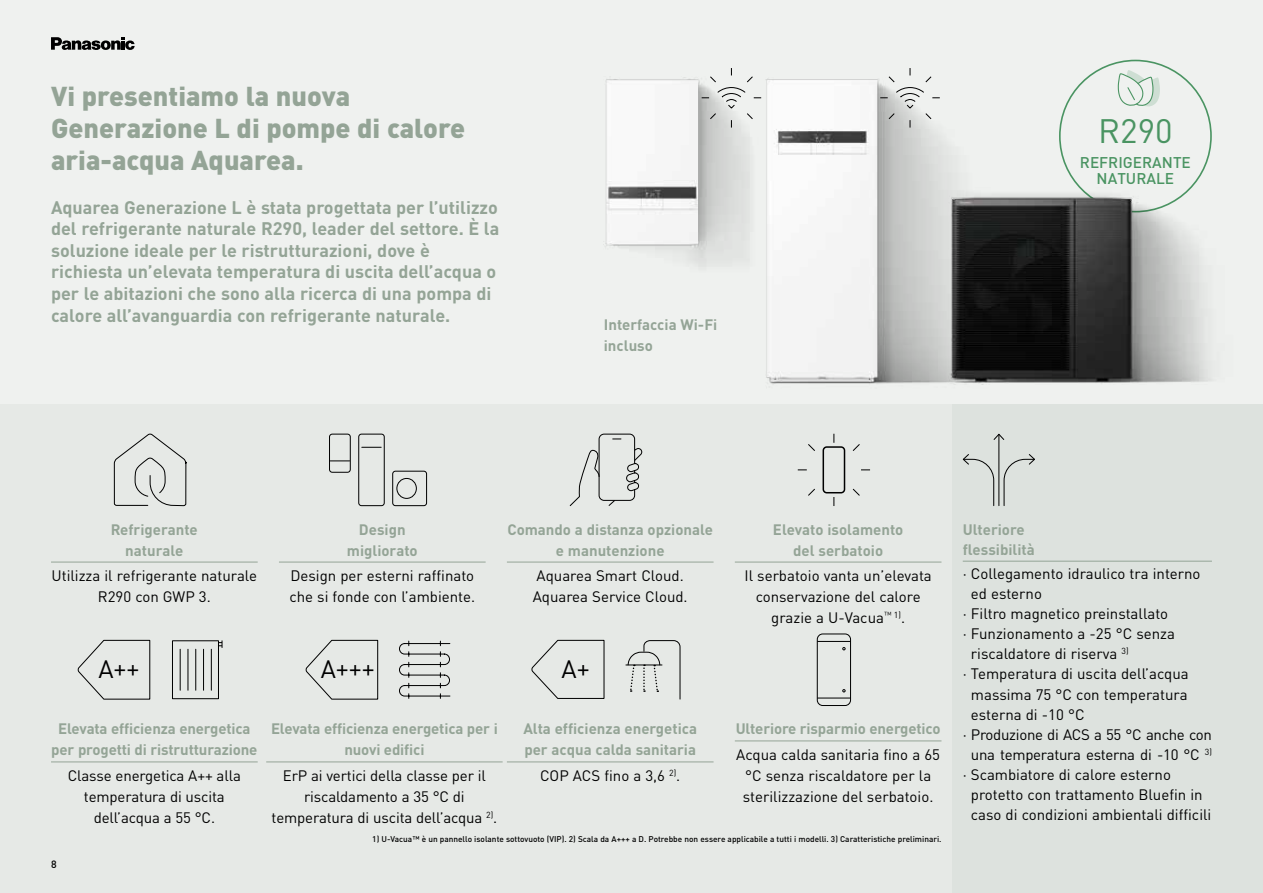
<style>
.page{position:relative;width:1263px;height:893px;background:#eff1ef}
.page>*{position:absolute;margin:0;border:0;box-sizing:border-box;transform-origin:0 0}
.t1{font:33.45px "DIN Pro";color:#4a9462}
.t2{font:900 27px/32.4px "DIN Pro";color:#94a496}
.t3{font:24.9px "DIN Pro";color:#000}
.t4{font:700 18px/21.6px "DIN Pro";color:#94a496}
.t5{font:500 15.45px/16.2px "DIN Pro";color:#4a9462;text-align:center}
.t6{font:15px/21px "DIN Pro";color:#000;text-align:center}
.t7{font:700 15px/21px "DIN Pro";letter-spacing:-.005em;color:#94a496;text-align:center}
.t8{font:15px "DIN Pro";letter-spacing:-.02em;color:#000}
.t9{font:500 10.5px "DIN Pro";color:#000}
.t10{font:500 8.25px "DIN Pro";color:#000}
</style>
<div class="page">
<div style="left:0;top:404px;width:1263px;height:489px;background:#e6e9e6"></div>
<svg style="left:1117px;top:70px;width:43px;height:37px"></svg>
<img style="left:765px;top:78px;width:219px;height:307px">
<img style="left:605px;top:77px;width:145px;height:190px">
<img style="left:948px;top:187px;width:264px;height:197px">
<div style="left:952px;top:404px;width:311px;height:489px;background:#dde2de"></div>
<hr style="left:51px;top:562px;width:207px;height:1px;background:#94a496">
<hr style="left:963px;top:561px;width:249px;height:1px;background:#94a496">
<hr style="left:507px;top:562px;width:206px;height:1px;background:#94a496">
<hr style="left:279px;top:562px;width:207px;height:1px;background:#94a496">
<hr style="left:266px;top:762px;width:237px;height:1px;background:#94a496">
<hr style="left:51px;top:762px;width:207px;height:1px;background:#94a496">
<hr style="left:507px;top:762px;width:206px;height:1px;background:#94a496">
<hr style="left:735px;top:562px;width:206px;height:1px;background:#94a496">
<hr style="left:735px;top:741px;width:206px;height:1px;background:#94a496">
<hr style="left:998px;top:434px;width:1px;height:72px;background:#000">
<svg style="left:993px;top:433px;width:12px;height:8px"></svg>
<svg style="left:1003px;top:454px;width:32px;height:52px"></svg>
<svg style="left:962px;top:454px;width:32px;height:52px"></svg>
<div style="left:817px;top:634px;width:34px;height:72px;border:1px solid #000;border-radius:5px"></div>
<hr style="left:817px;top:698px;width:34px;height:1px;background:#000">
<hr style="left:817px;top:641px;width:34px;height:1px;background:#000">
<svg style="left:701px;top:68px;width:61px;height:60px"></svg>
<svg style="left:879px;top:68px;width:61px;height:60px"></svg>
<svg style="left:305px;top:640px;width:73px;height:60px"></svg>
<svg style="left:399px;top:640px;width:52px;height:59px"></svg>
<svg style="left:77px;top:433px;width:110px;height:330px"></svg>
<div style="left:172px;top:640px;width:47px;height:59px;border:1px solid #000"></div>
<hr style="left:180px;top:649px;width:1px;height:41px;background:#000">
<hr style="left:195px;top:649px;width:1px;height:41px;background:#000">
<hr style="left:211px;top:649px;width:1px;height:41px;background:#000">
<hr style="left:188px;top:649px;width:1px;height:41px;background:#000">
<hr style="left:203px;top:649px;width:1px;height:41px;background:#000">
<svg style="left:219px;top:641px;width:4px;height:7px"></svg>
<svg style="left:531px;top:640px;width:74px;height:59px"></svg>
<hr style="left:626px;top:665px;width:36px;height:1px;background:#000">
<svg style="left:627px;top:640px;width:54px;height:60px"></svg>
<svg style="left:797px;top:433px;width:73px;height:73px"></svg>
<div style="left:599px;top:434px;width:36px;height:67px;border:1px solid #000;border-radius:5px"></div>
<svg style="left:569px;top:450px;width:31px;height:56px"></svg>
<svg style="left:608px;top:500px;width:7px;height:6px"></svg>
<svg style="left:626px;top:448px;width:16px;height:43px"></svg>
<div style="left:358px;top:434px;width:27px;height:72px;border:1px solid #000;border-radius:3px"></div>
<svg style="left:362px;top:447px;width:19px;height:1px"></svg>
<div style="left:329px;top:434px;width:22px;height:39px;border:1px solid #000;border-radius:3px"></div>
<svg style="left:330px;top:460px;width:20px;height:1px"></svg>
<div style="left:392px;top:471px;width:35px;height:35px;border:1px solid #000;border-radius:3px"></div>
<div style="left:396px;top:478px;width:21px;height:21px;border:1px solid #000;border-radius:50%"></div>
<svg style="left:51px;top:37px;width:84px;height:13px"></svg>
<h2 class="t2" style="left:51px;top:78px;width:416px">Vi presentiamo la nuova<br>Generazione L di pompe di calore aria-acqua Aquarea.</h2>
<p class="t4" style="left:51px;top:195px;width:450px">Aquarea Generazione L è stata progettata per l’utilizzo del refrigerante naturale R290, leader del settore. È la soluzione ideale per le ristrutturazioni, dove è richiesta un’elevata temperatura di uscita dell’acqua o per le abitazioni che sono alla ricerca di una pompa di calore all’avanguardia con refrigerante naturale.</p>
<p class="t7" style="left:604px;top:314px;width:115px;text-align:left">Interfaccia Wi-Fi incluso</p>
<h1 class="t1" style="left:1098px;top:105px;width:76px">R290</h1>
<p class="t5" style="left:1080px;top:153px;width:112px">REFRIGERANTE<br>NATURALE</p>
<p class="t7" style="left:111px;top:518px;width:88px">Refrigerante naturale</p>
<p class="t6" style="left:52px;top:564px;width:207px">Utilizza il refrigerante naturale<br>R290 con GWP 3.</p>
<p class="t7" style="left:347px;top:518px;width:72px">Design migliorato</p>
<p class="t6" style="left:289px;top:564px;width:187px;text-align:left">Design per esterni raffinato che si fonde con l’ambiente.</p>
<p class="t7" style="left:507px;top:518px;width:207px">Comando a distanza opzionale e manutenzione</p>
<p class="t6" style="left:533px;top:564px;width:156px;text-align:left">Aquarea Smart Cloud.<br>Aquarea Service Cloud.</p>
<h3 class="t3" style="left:98px;top:649px;width:43px">A++</h3>
<h3 class="t3" style="left:321px;top:649px;width:56px">A+++</h3>
<h3 class="t3" style="left:561px;top:649px;width:30px">A+</h3>
<p class="t7" style="left:51px;top:717px;width:208px">Elevata efficienza energetica per progetti di ristrutturazione</p>
<p class="t6" style="left:68px;top:764px;width:175px">Classe energetica A++ alla temperatura di uscita dell’acqua a 55 °C.</p>
<p class="t7" style="left:271px;top:717px;width:228px">Elevata efficienza energetica per i nuovi edifici</p>
<p class="t6" style="left:272px;top:764px;width:227px">ErP ai vertici della classe per il riscaldamento a 35 °C di temperatura di uscita dell’acqua <sup>2)</sup>.</p>
<p class="t7" style="left:523px;top:717px;width:175px;text-align:left">Alta efficienza energetica per acqua calda sanitaria</p>
<p class="t6" style="left:540px;top:764px;width:142px">COP ACS fino a 3,6 <sup>2)</sup>.</p>
<p class="t7" style="left:773px;top:518px;width:132px">Elevato isolamento del serbatoio</p>
<p class="t6" style="left:744px;top:564px;width:189px">Il serbatoio vanta un’elevata conservazione del calore grazie a U-Vacua<sup>™</sup> <sup>1)</sup>.</p>
<p class="t7" style="left:736px;top:717px;width:206px">Ulteriore risparmio energetico</p>
<p class="t6" style="left:736px;top:743px;width:205px">Acqua calda sanitaria fino a 65 °C senza riscaldatore per la sterilizzazione del serbatoio.</p>
<p class="t9" style="left:51px;top:856px;width:7px">8</p>
<p class="t10" style="left:372px;top:833px;width:571px">1) U-Vacua™ è un pannello isolante sottovuoto (VIP). 2) Scala da A+++ a D. Potrebbe non essere applicabile a tutti i modelli. 3) Caratteristiche preliminari.</p>
<p class="t7" style="left:963px;top:518px;width:73px;line-height:20.1px;text-align:left">Ulteriore flessibilità</p>
<p class="t6" style="left:963px;top:562px;width:239px">· Collegamento idraulico tra interno</p>
<p class="t6" style="left:971px;top:582px;width:73px">ed esterno</p>
<p class="t6" style="left:963px;top:602px;width:207px">· Filtro magnetico preinstallato</p>
<p class="t6" style="left:963px;top:622px;width:214px">· Funzionamento a -25 °C senza</p>
<p class="t6" style="left:971px;top:642px;width:159px">riscaldatore di riserva <sup>3)</sup></p>
<p class="t6" style="left:963px;top:663px;width:227px">· Temperatura di uscita dell’acqua</p>
<p class="t6" style="left:971px;top:683px;width:218px">massima 75 °C con temperatura</p>
<p class="t6" style="left:971px;top:703px;width:115px">esterna di -10 °C</p>
<p class="t8" style="left:963px;top:723px;width:251px">· Produzione di ACS a 55 °C anche con</p>
<p class="t8" style="left:971px;top:743px;width:243px">una temperatura esterna di -10 °C <sup>3)</sup></p>
<p class="t6" style="left:963px;top:763px;width:210px">· Scambiatore di calore esterno</p>
<p class="t6" style="left:971px;top:783px;width:233px">protetto con trattamento Bluefin in</p>
<p class="t6" style="left:971px;top:803px;width:242px">caso di condizioni ambientali difficili</p>
</div>
